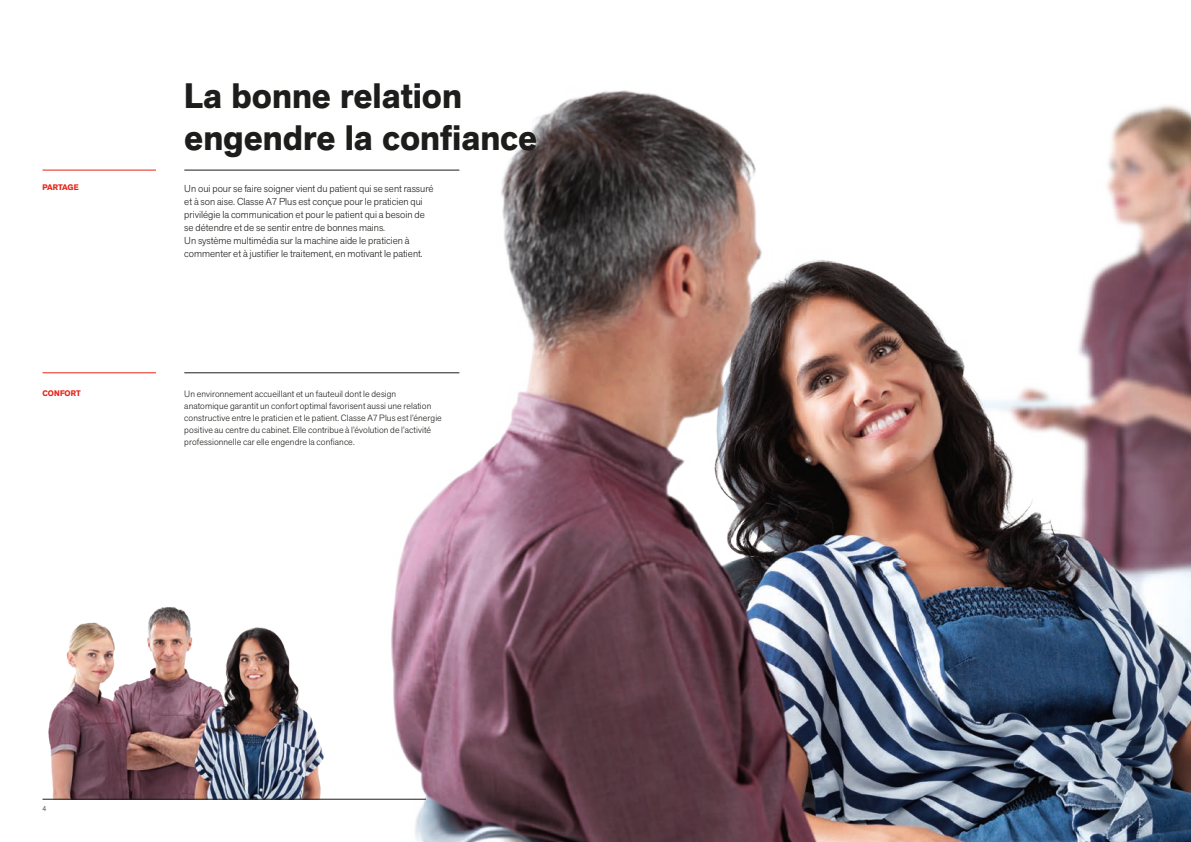
<style>
.page{position:relative;width:1191px;height:842px;background:#fff}
.page>*{position:absolute;margin:0;border:0;box-sizing:border-box;transform-origin:0 0}
.t1{font:700 35px/42px "Akzid Grtsk Next";color:#1d1d1b}
.t2{font:300 10px/13px "Akzid Grtsk Next";color:#1d1d1b}
.t3{font:300 9px/12px "Akzid Grtsk Next";letter-spacing:.01em;color:#1d1d1b}
.t4{font:700 8px "Akzid Grtsk Next";letter-spacing:-.01em;color:#e72419}
.t5{font:300 7px "Akzid Grtsk Next";color:#1d1d1b}
</style>
<div class="page">
<img style="left:43px;top:607px;width:289px;height:192px">
<hr style="left:43px;top:170px;width:113px;height:1px;background:#e72419">
<img style="left:381px;top:90px;width:810px;height:752px">
<hr style="left:184px;top:373px;width:275px;height:1px;background:#1d1d1b">
<hr style="left:43px;top:373px;width:113px;height:1px;background:#e72419">
<hr style="left:184px;top:170px;width:275px;height:1px;background:#1d1d1b">
<hr style="left:43px;top:799px;width:383px;height:1px;background:#1d1d1b">
<h1 class="t1" style="left:184px;top:75px;width:354px">La bonne relation engendre la confiance</h1>
<p class="t4" style="left:43px;top:182px;width:38px">PARTAGE</p>
<p class="t2" style="left:184px;top:182px;width:251px">Un oui pour se faire soigner vient du patient qui se sent rassuré et à son aise. Classe A7 Plus est conçue pour le praticien qui privilégie la communication et pour le patient qui a besoin de se détendre et de se sentir entre de bonnes mains.<br>Un système multimédia sur la machine aide le praticien à commenter et à justifier le traitement, en motivant le patient.</p>
<p class="t4" style="left:43px;top:388px;width:40px">CONFORT</p>
<p class="t3" style="left:184px;top:387px;width:259px">Un environnement accueillant et un fauteuil dont le design anatomique garantit un confort optimal favorisent aussi une relation constructive entre le praticien et le patient. Classe A7 Plus est l’énergie positive au centre du cabinet. Elle contribue à l’évolution de l’activité professionnelle car elle engendre la confiance.</p>
<p class="t5" style="left:43px;top:804px;width:5px">4</p>
</div>
